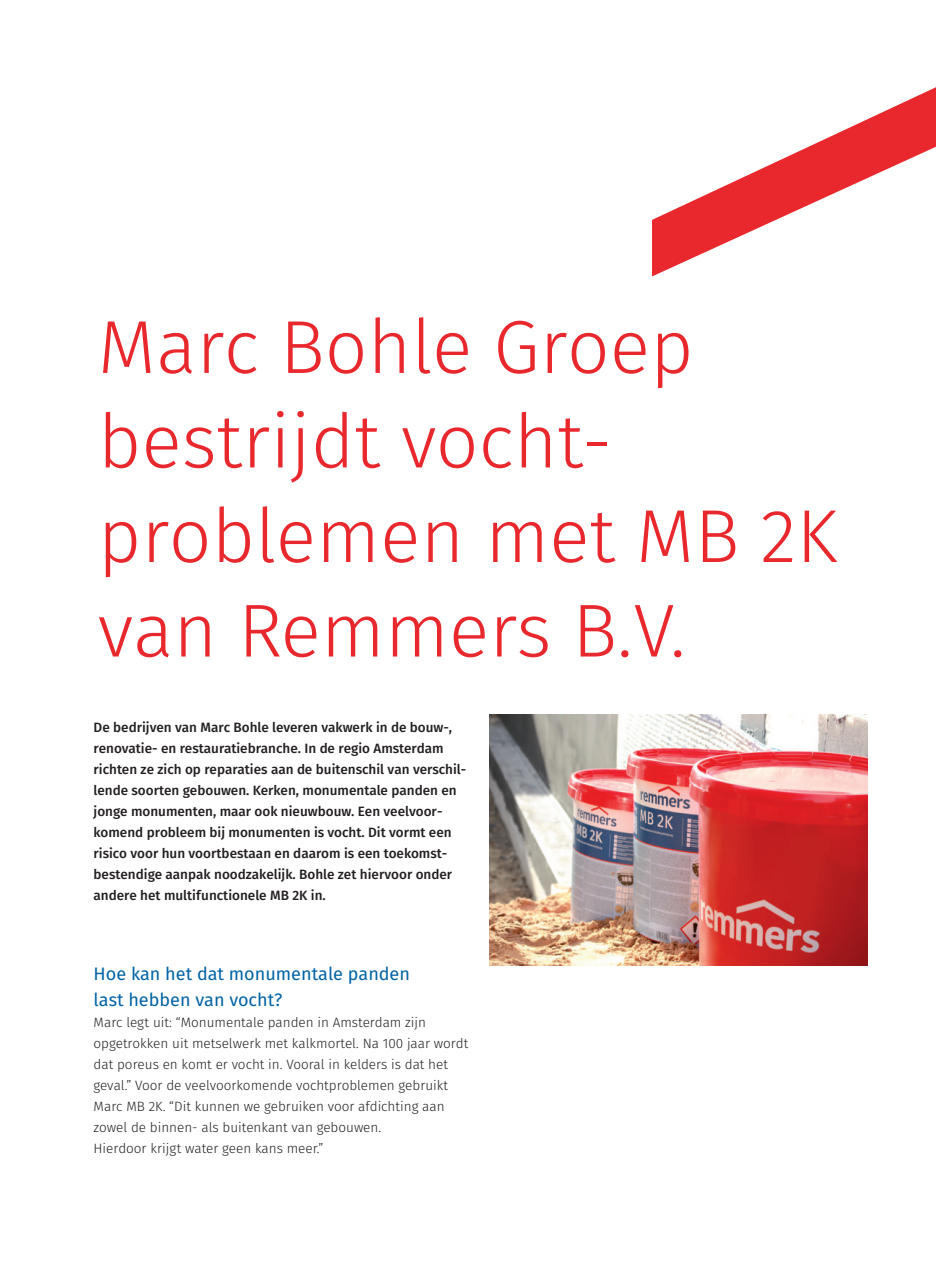
<style>
.page{position:relative;width:936px;height:1276px;background:#fff}
.page>*{position:absolute;margin:0;border:0;box-sizing:border-box;transform-origin:0 0}
.t1{font:300 75px/94.5px "Fira Sans";color:#e9282d}
.t2{font:18px/26.2px "Fira Sans";color:#0063a4}
.t3{font:500 13.5px/21px "Fira Sans";color:#231f20}
.t4{font:300 13.5px/21px "Fira Sans";color:#231f20}
</style>
<div class="page">
<img style="left:489px;top:714px;width:378px;height:251px">
<svg style="left:652px;top:87px;width:283px;height:189px"></svg>
<h1 class="t1" style="left:98px;top:305px;width:741px">Marc Bohle Groep bestrijdt vocht&shy;problemen met MB 2K van Remmers B.V.</h1>
<p class="t3" style="left:94px;top:718px;width:374px">De bedrijven van Marc Bohle leveren vakwerk in de bouw-, renovatie- en restauratiebranche. In de regio Amsterdam richten ze zich op reparaties aan de buitenschil van verschil&shy;lende soorten gebouwen. Kerken, monumentale panden en jonge monumenten, maar ook nieuwbouw. Een veelvoor&shy;komend probleem bij monumenten is vocht. Dit vormt een risico voor hun voortbestaan en daarom is een toekomst&shy;bestendige aanpak noodzakelijk. Bohle zet hiervoor onder andere het multifunctionele MB 2K in.</p>
<h2 class="t2" style="left:94px;top:961px;width:318px">Hoe kan het dat monumentale panden last hebben van vocht?</h2>
<p class="t4" style="left:94px;top:1012px;width:376px">Marc legt uit: “Monumentale panden in Amsterdam zijn opgetrokken uit metselwerk met kalkmortel. Na 100 jaar wordt dat poreus en komt er vocht in. Vooral in kelders is dat het geval.” Voor de veelvoorkomende vochtproblemen gebruikt Marc MB 2K. “Dit kunnen we gebruiken voor afdichting aan zowel de binnen- als buitenkant van gebouwen.<br>Hierdoor krijgt water geen kans meer.”</p>
</div>
